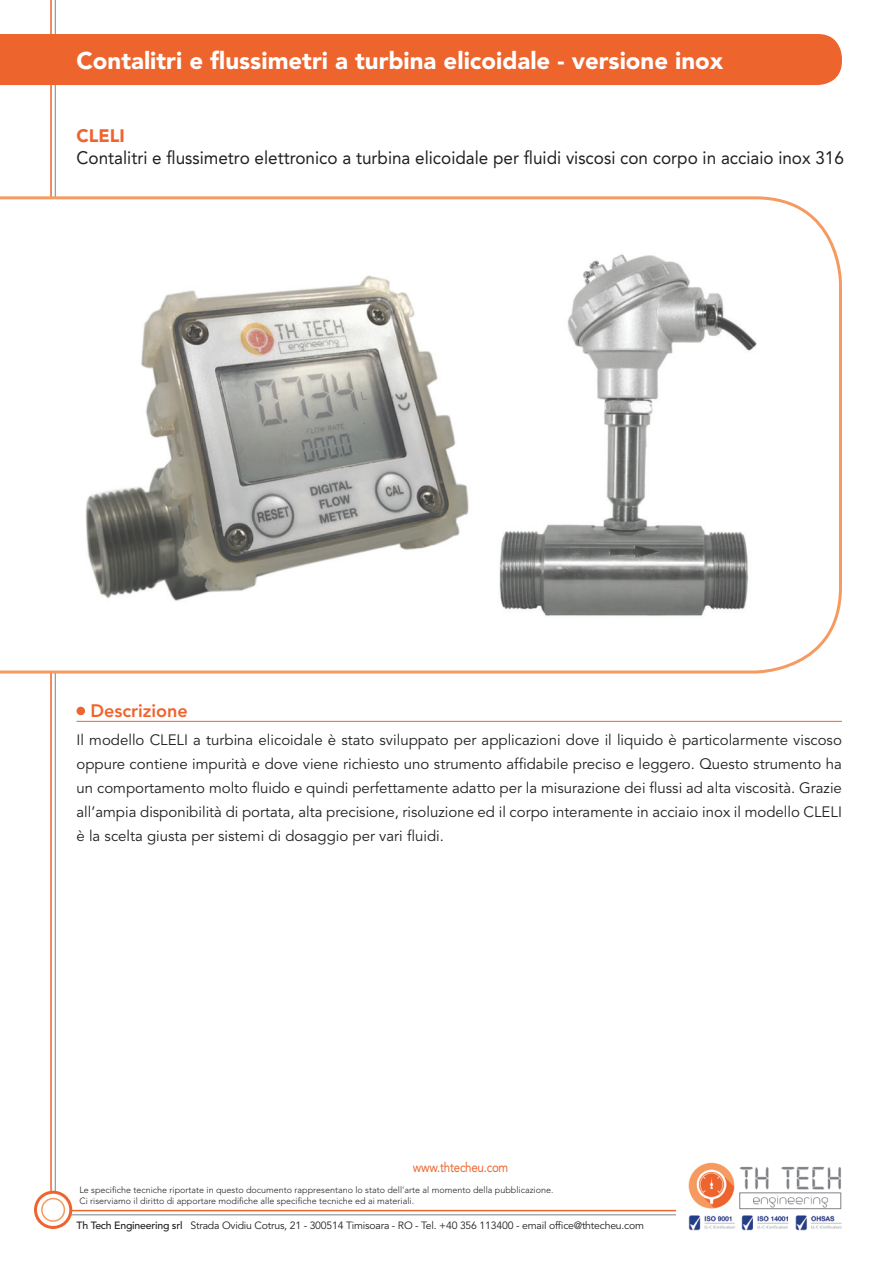
<style>
.page{position:relative;width:893px;height:1263px;background:#fff}
.page>*{position:absolute;margin:0;border:0;box-sizing:border-box;transform-origin:0 0}
.t1{font:900 24px "Avenir";color:#fff}
.t2{font:18px "Avenir";color:#231f20;scale:.95 1}
.t3{font:800 18px "Avenir";color:#ee642d}
.t4{font:900 18px "Avenir";color:#ee642d}
.t5{font:15px/24px "Avenir";color:#231f20;text-align:justify}
.t6{font:13.5px "Avenir";letter-spacing:-.02em;color:#ee642d;scale:.85 1}
.t7{font:10.5px "Avenir";letter-spacing:-.02em;color:#231f20}
.t8{font:300 9px/10.8px "Avenir";color:#231f20}
.s1{font-weight:500}
</style>
<div class="page">
<hr style="left:51px;top:1210px;width:737px;height:1px;background:#ee642d">
<hr style="left:51px;top:1214px;width:767px;height:1px;background:#808285">
<hr style="left:50px;top:0;width:2px;height:1210px;background:#ee642d">
<hr style="left:55px;top:0;width:1px;height:1210px;background:#808285">
<svg style="left:36px;top:1192px;width:35px;height:35px"></svg>
<div style="left:34px;top:1191px;width:38px;height:38px;border:3px solid #ee642d;border-radius:50%"></div>
<div style="left:42px;top:1198px;width:22px;height:23px;background:#fff;border-radius:50%"></div>
<div style="left:41px;top:1198px;width:24px;height:24px;border:2px solid #f59a60;border-radius:50%"></div>
<img style="left:676px;top:1162px;width:166px;height:69px">
<svg style="left:0;top:195px;width:842px;height:480px"></svg>
<div style="left:0;top:34px;width:842px;height:51px;background:#ee642d"></div>
<img style="left:70px;top:237px;width:729px;height:396px">
<hr style="left:77px;top:721px;width:765px;height:1px;background:#ee642d">
<div style="left:77px;top:707px;width:8px;height:8px;background:#ee642d;border-radius:50%"></div>
<h1 class="t1" style="left:77px;top:46px;width:648px">Contalitri e flussimetri a turbina elicoidale - versione inox</h1>
<p class="t4" style="left:77px;top:125px;width:50px">CLELI</p>
<p class="t2" style="left:77px;top:147px;width:809px">Contalitri e flussimetro elettronico a turbina elicoidale per fluidi viscosi con corpo in acciaio inox 316</p>
<p class="t3" style="left:90px;top:700px;width:99px">Descrizione</p>
<p class="t5" style="left:77px;top:728px;width:767px">Il modello CLELI a turbina elicoidale è stato sviluppato per applicazioni dove il liquido è particolarmente viscoso oppure contiene impurità e dove viene richiesto uno strumento affidabile preciso e leggero. Questo strumento ha un comportamento molto fluido e quindi perfettamente adatto per la misurazione dei flussi ad alta viscosità. Grazie all’ampia disponibilità di portata, alta precisione, risoluzione ed il corpo interamente in acciaio inox il modello CLELI è la scelta giusta per sistemi di dosaggio per vari fluidi.</p>
<p class="t6" style="left:413px;top:1159px;width:114px">www.thtecheu.com</p>
<p class="t8" style="left:79px;top:1184px;width:476px">Le specifiche tecniche riportate in questo documento rappresentano lo stato dell'arte al momento della pubblicazione.<br>Ci riserviamo il diritto di apportare modifiche alle specifiche tecniche ed ai materiali.</p>
<p class="t7" style="left:77px;top:1219px;width:569px"><span class="s1">Th Tech Engineering srl</span> Strada Ovidiu Cotrus, 21 - 300514 Timisoara - RO - Tel. +40 356 113400 - email office@thtecheu.com</p>
</div>
